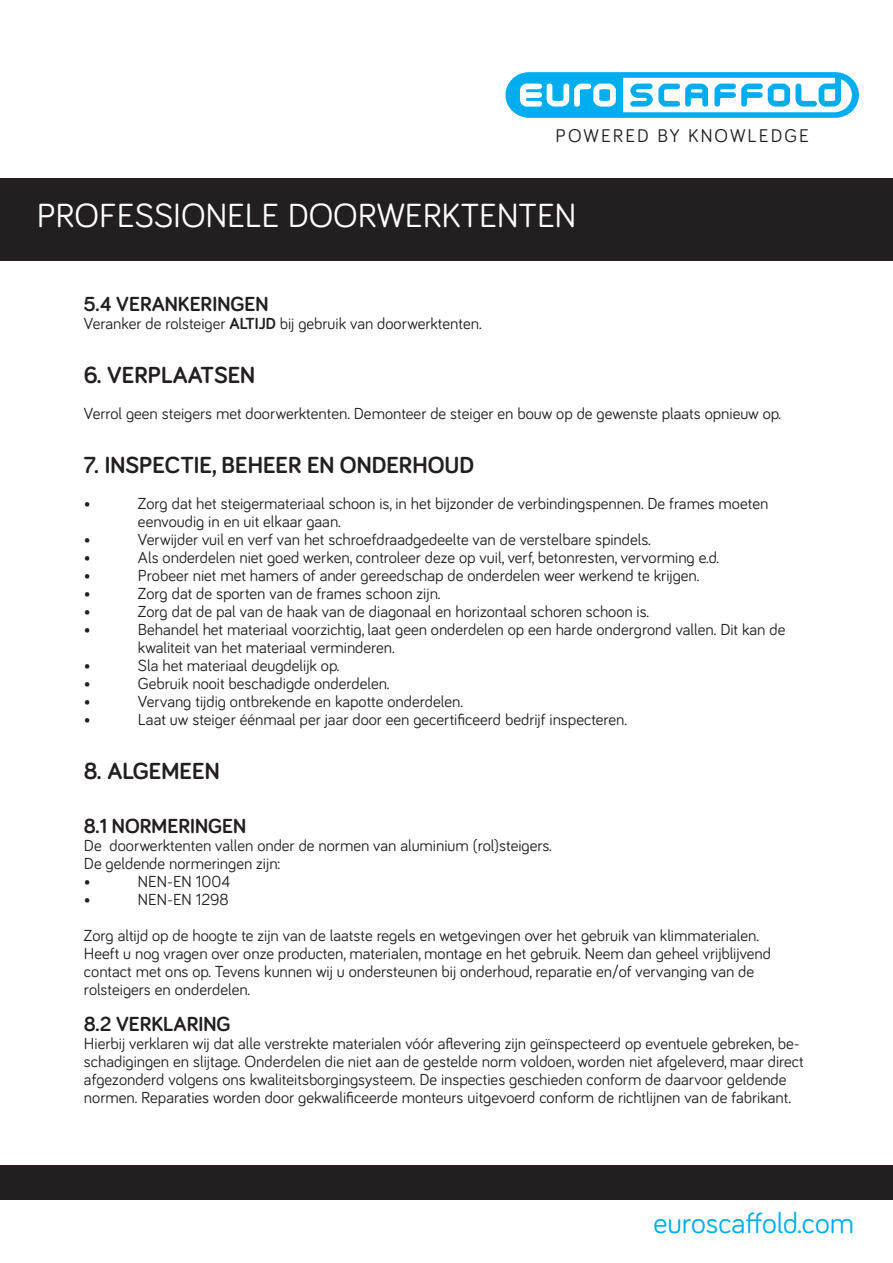
<style>
.page{position:relative;width:893px;height:1263px;background:#fff}
.page>*{position:absolute;margin:0;border:0;box-sizing:border-box;transform-origin:0 0}
.t1{font:34.5px "Bariol";color:#fff}
.t2{font:30px "Bariol";color:#00aeef}
.t3{font:700 24px "Bariol";color:#231f20}
.t4{font:700 21px "Bariol";color:#231f20}
.t5{font:18.9px "Bariol";letter-spacing:.11em;color:#231f20}
.t6{font:16.5px/18px "Bariol";color:#231f20}
.s1{font-weight:700}
</style>
<div class="page">
<div style="left:0;top:178px;width:893px;height:86px;background:#231f20"></div>
<div style="left:0;top:261px;width:893px;height:5px;background:#fff"></div>
<div style="left:0;top:1165px;width:893px;height:35px;background:#231f20"></div>
<svg style="left:505px;top:72px;width:354px;height:46px"></svg>
<p class="t5" style="left:556px;top:123px;width:255px">POWERED BY KNOWLEDGE</p>
<h1 class="t1" style="left:37px;top:192px;width:541px">PROFESSIONELE DOORWERKTENTEN</h1>
<p class="t4" style="left:84px;top:289px;width:186px">5.4 VERANKERINGEN</p>
<p class="t6" style="left:84px;top:313px;width:399px">Veranker de rolsteiger <span class="s1">ALTIJD</span> bij gebruik van doorwerktenten.</p>
<h3 class="t3" style="left:84px;top:358px;width:173px">6. VERPLAATSEN</h3>
<p class="t6" style="left:84px;top:403px;width:699px">Verrol geen steigers met doorwerktenten. Demonteer de steiger en bouw op de gewenste plaats opnieuw op.</p>
<h3 class="t3" style="left:84px;top:448px;width:392px">7. INSPECTIE, BEHEER EN ONDERHOUD</h3>
<p class="t6" style="left:84px;top:493px;width:8px">•</p>
<p class="t6" style="left:138px;top:493px;width:632px">Zorg dat het steigermateriaal schoon is, in het bijzonder de verbindingspennen. De frames moeten eenvoudig in en uit elkaar gaan.</p>
<p class="t6" style="left:84px;top:529px;width:8px">•</p>
<p class="t6" style="left:138px;top:529px;width:514px">Verwijder vuil en verf van het schroefdraadgedeelte van de verstelbare spindels.</p>
<p class="t6" style="left:84px;top:547px;width:8px">•</p>
<p class="t6" style="left:138px;top:547px;width:582px">Als onderdelen niet goed werken, controleer deze op vuil, verf, betonresten, vervorming e.d.</p>
<p class="t6" style="left:84px;top:565px;width:8px">•</p>
<p class="t6" style="left:138px;top:565px;width:563px">Probeer niet met hamers of ander gereedschap de onderdelen weer werkend te krijgen.</p>
<p class="t6" style="left:84px;top:583px;width:8px">•</p>
<p class="t6" style="left:138px;top:583px;width:304px">Zorg dat de sporten van de frames schoon zijn.</p>
<p class="t6" style="left:84px;top:601px;width:8px">•</p>
<p class="t6" style="left:138px;top:601px;width:513px">Zorg dat de pal van de haak van de diagonaal en horizontaal schoren schoon is.</p>
<p class="t6" style="left:84px;top:619px;width:8px">•</p>
<p class="t6" style="left:138px;top:619px;width:649px">Behandel het materiaal voorzichtig, laat geen onderdelen op een harde ondergrond vallen. Dit kan de kwaliteit van het materiaal verminderen.</p>
<p class="t6" style="left:84px;top:655px;width:8px">•</p>
<p class="t6" style="left:138px;top:655px;width:203px">Sla het materiaal deugdelijk op.</p>
<p class="t6" style="left:84px;top:673px;width:8px">•</p>
<p class="t6" style="left:138px;top:673px;width:253px">Gebruik nooit beschadigde onderdelen.</p>
<p class="t6" style="left:84px;top:691px;width:8px">•</p>
<p class="t6" style="left:138px;top:691px;width:326px">Vervang tijdig ontbrekende en kapotte onderdelen.</p>
<p class="t6" style="left:84px;top:709px;width:8px">•</p>
<p class="t6" style="left:138px;top:709px;width:491px">Laat uw steiger éénmaal per jaar door een gecertificeerd bedrijf inspecteren.</p>
<h3 class="t3" style="left:84px;top:754px;width:137px">8. ALGEMEEN</h3>
<p class="t4" style="left:84px;top:811px;width:164px">8.1 NORMERINGEN</p>
<p class="t6" style="left:84px;top:835px;width:469px">De doorwerktenten vallen onder de normen van aluminium (rol)steigers.<br>De geldende normeringen zijn:<br>•</p>
<p class="t6" style="left:138px;top:871px;width:94px">NEN-EN 1004</p>
<p class="t6" style="left:84px;top:880px;width:676px;line-height:36px;text-indent:54px">NEN-EN 1298<br>Zorg altijd op de hoogte te zijn van de laatste regels en wetgevingen over het gebruik van klimmaterialen.</p>
<p class="t6" style="left:84px;top:943px;width:689px">Heeft u nog vragen over onze producten, materialen, montage en het gebruik. Neem dan geheel vrijblijvend contact met ons op. Tevens kunnen wij u ondersteunen bij onderhoud, reparatie en/of vervanging van de rolsteigers en onderdelen.</p>
<p class="t4" style="left:84px;top:1009px;width:148px">8.2 VERKLARING</p>
<p class="t6" style="left:84px;top:1033px;width:721px">Hierbij verklaren wij dat alle verstrekte materialen vóór aflevering zijn geïnspecteerd op eventuele gebreken, be&shy;schadigingen en slijtage. Onderdelen die niet aan de gestelde norm voldoen, worden niet afgeleverd, maar direct afgezonderd volgens ons kwaliteitsborgingsysteem. De inspecties geschieden conform de daarvoor geldende normen. Reparaties worden door gekwalificeerde monteurs uitgevoerd conform de richtlijnen van de fabrikant.</p>
<p class="t6" style="left:84px;top:889px;width:8px">•</p>
<h2 class="t2" style="left:653px;top:1202px;width:202px">euroscaffold.com</h2>
</div>
